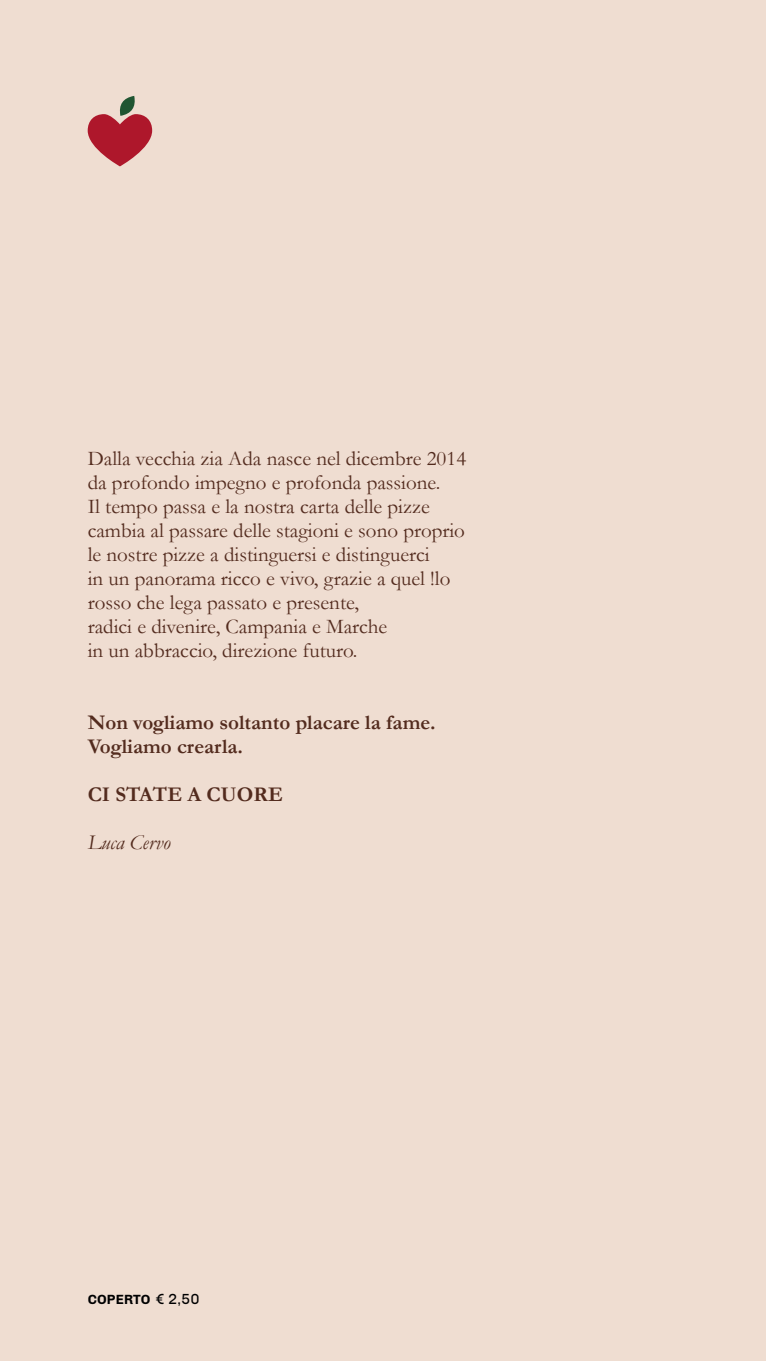
<style>
.page{position:relative;width:766px;height:1361px;background:#fff}
.page>*{position:absolute;margin:0;border:0;box-sizing:border-box;transform-origin:0 0}
.t1{font:21px/24px "Garamond";color:#532b1e}
.t2{font:700 21px/24px "Garamond";color:#532b1e}
.t3{font:italic 21px "Garamond";color:#532b1e}
.t4{font:700 13.65px "Chivo";letter-spacing:.01em;color:#000001}
.s1{font-weight:400;font-size:15px}
</style>
<div class="page">
<div style="left:0;top:0;width:765px;height:1361px;background:#efddd1"></div>
<svg style="left:88px;top:96px;width:64px;height:70px"></svg>
<p class="t1" style="left:88px;top:445px;width:380px">Dalla vecchia zia Ada nasce nel dicembre 2014 da profondo impegno e profonda passione.<br>Il tempo passa e la nostra carta delle pizze cambia al passare delle stagioni e sono proprio le nostre pizze a distinguersi e distinguerci<br>in un panorama ricco e vivo, grazie a quel !lo rosso che lega passato e presente,<br>radici e divenire, Campania e Marche<br>in un abbraccio, direzione futuro.</p>
<p class="t2" style="left:88px;top:710px;width:349px">Non vogliamo soltanto placare la fame.<br>Vogliamo crearla.</p>
<p class="t2" style="left:88px;top:782px;width:197px">CI STATE A CUORE</p>
<p class="t3" style="left:88px;top:828px;width:84px">Luca Cervo</p>
<p class="t4" style="left:88px;top:1291px;width:114px">COPERTO <span class="s1">€ 2,50</span></p>
</div>
